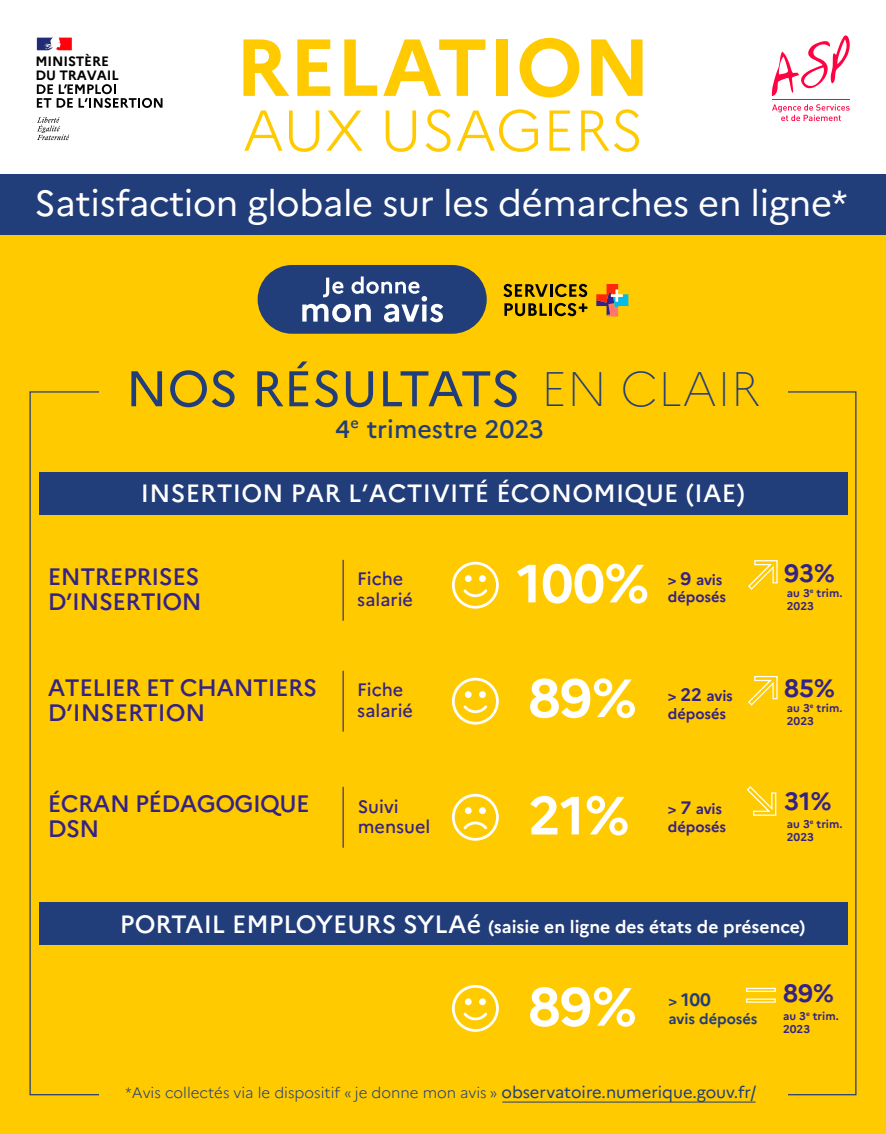
<style>
.page{position:relative;width:886px;height:1134px;background:#fff}
.page>*{position:absolute;margin:0;border:0;box-sizing:border-box;transform-origin:0 0}
.t1{font:700 80.62px "Marianne";color:#ffca00}
.t2{font:300 57.5px "Marianne";letter-spacing:-.01em;color:#ffca00}
.t3{font:700 53.62px "Marianne";letter-spacing:-.01em;color:#fff}
.t4{font:50px "Marianne";letter-spacing:-.005em;color:#213d7a}
.t5{font:36.25px "Marianne";letter-spacing:-.01em;color:#fff}
.t6{font:500 25px "Marianne";letter-spacing:.01em;color:#fff}
.t7{font:500 25px "Marianne";color:#213d7a}
.t8{font:700 25px "Marianne";color:#342287}
.t9{font:700 25px "Marianne";color:#342288}
.t10{font:500 23.75px/25px "Marianne";letter-spacing:-.02em;color:#342287}
.t11{font:500 18px/21.6px "Marianne";color:#342287}
.t12{font:700 18px "Marianne";color:#213d7a}
.t13{font:700 17.5px "Marianne";color:#fff}
.t14{font:300 15px "Marianne";color:#213d7a}
.t15{font:700 14.62px/17.5px "Marianne";letter-spacing:-.005em;color:#342287}
.t16{font:700 14.62px "Marianne";color:#213d7a}
.t17{font:700 13.5px/13.4px "Marianne";letter-spacing:-.01em;color:#000}
.t18{font:700 11.25px/13.5px "Marianne";color:#342288}
.s1{font-weight:100;font-size:48.38px}
.s2{font-size:18px}
.s3{font-weight:500;font-size:25px}
.s4{font-size:14.62px}
.s5{font-weight:400;font-size:16.5px}
</style>
<div class="page">
<div style="left:0;top:175px;width:886px;height:959px;background:#ffca00"></div>
<svg style="left:37px;top:84px;width:126px;height:24px"></svg>
<svg style="left:37px;top:38px;width:35px;height:12px"></svg>
<svg style="left:37px;top:117px;width:32px;height:23px"></svg>
<div style="left:258px;top:265px;width:229px;height:69px;background:#213d7a;border-radius:34px"></div>
<svg style="left:302px;top:276px;width:141px;height:46px"></svg>
<svg style="left:596px;top:284px;width:32px;height:32px"></svg>
<svg style="left:503px;top:284px;width:84px;height:13px"></svg>
<svg style="left:504px;top:303px;width:83px;height:13px"></svg>
<div style="left:0;top:174px;width:886px;height:61px;background:#213d7a"></div>
<hr style="left:343px;top:671px;width:1px;height:61px;background:#342287">
<hr style="left:343px;top:787px;width:1px;height:61px;background:#342287">
<hr style="left:343px;top:560px;width:1px;height:61px;background:#342287">
<svg style="left:452px;top:562px;width:47px;height:47px"></svg>
<div style="left:465px;top:575px;width:7px;height:7px;background:#fff;border-radius:50%"></div>
<div style="left:479px;top:575px;width:7px;height:7px;background:#fff;border-radius:50%"></div>
<svg style="left:452px;top:678px;width:47px;height:47px"></svg>
<div style="left:465px;top:691px;width:7px;height:7px;background:#fff;border-radius:50%"></div>
<div style="left:479px;top:691px;width:7px;height:7px;background:#fff;border-radius:50%"></div>
<svg style="left:452px;top:985px;width:47px;height:47px"></svg>
<div style="left:465px;top:998px;width:7px;height:7px;background:#fff;border-radius:50%"></div>
<div style="left:479px;top:998px;width:7px;height:7px;background:#fff;border-radius:50%"></div>
<svg style="left:452px;top:794px;width:47px;height:47px"></svg>
<div style="left:465px;top:807px;width:7px;height:7px;background:#fff;border-radius:50%"></div>
<div style="left:479px;top:807px;width:7px;height:7px;background:#fff;border-radius:50%"></div>
<svg style="left:746px;top:786px;width:31px;height:30px"></svg>
<svg style="left:748px;top:560px;width:30px;height:30px"></svg>
<svg style="left:748px;top:675px;width:30px;height:31px"></svg>
<hr style="left:502px;top:1102px;width:253px;height:1px;background:#213d7a">
<svg style="left:772px;top:35px;width:78px;height:61px"></svg>
<svg style="left:772px;top:104px;width:77px;height:17px"></svg>
<hr style="left:772px;top:99px;width:78px;height:1px;background:#ff023f">
<div style="left:39px;top:903px;width:808px;height:42px;background:#213d7a"></div>
<div style="left:39px;top:472px;width:808px;height:42px;background:#213d7a"></div>
<div style="left:746px;top:988px;width:30px;height:4px;border:1px solid #fff"></div>
<div style="left:746px;top:998px;width:30px;height:5px;border:1px solid #fff"></div>
<h1 class="t1" style="left:235px;top:18px;width:417px">RELATION</h1>
<h2 class="t2" style="left:242px;top:95px;width:403px">AUX USAGERS</h2>
<h3 class="t5" style="left:35px;top:181px;width:814px">Satisfaction globale sur les démarches en ligne*</h3>
<p class="t17" style="left:35px;top:55px;width:85px">MINISTÈRE<br>DU TRAVAIL</p>
<h3 class="t4" style="left:126px;top:358px;width:636px">NOS RÉSULTATS <span class="s1">EN CLAIR</span></h3>
<h3 class="t7" style="left:335px;top:413px;width:210px">4<sup>e</sup> trimestre 2023</h3>
<h3 class="t6" style="left:141px;top:478px;width:605px">INSERTION PAR L’ACTIVITÉ ÉCONOMIQUE (IAE)</h3>
<h3 class="t10" style="left:48px;top:564px;width:155px">ENTREPRISES<br>D’INSERTION</h3>
<h3 class="t3" style="left:517px;top:551px;width:134px">100%</h3>
<p class="t11" style="left:357px;top:568px;width:57px">Fiche salarié</p>
<p class="t15" style="left:668px;top:571px;width:60px">&gt; <span class="s2">9</span> avis déposés</p>
<h3 class="t10" style="left:48px;top:675px;width:271px">ATELIER ET CHANTIERS<br>D’INSERTION</h3>
<h3 class="t3" style="left:528px;top:665px;width:110px">89%</h3>
<p class="t11" style="left:357px;top:678px;width:57px">Fiche salarié</p>
<p class="t15" style="left:668px;top:687px;width:67px">&gt; <span class="s2">22</span> avis déposés</p>
<h3 class="t10" style="left:48px;top:791px;width:263px">ÉCRAN PÉDAGOGIQUE<br>DSN</h3>
<p class="t11" style="left:358px;top:795px;width:42px">Suivi</p>
<p class="t11" style="left:358px;top:815px;width:74px">mensuel</p>
<h3 class="t3" style="left:528px;top:783px;width:103px">21%</h3>
<p class="t15" style="left:668px;top:800px;width:60px">&gt; <span class="s2">7</span> avis déposés</p>
<h3 class="t8" style="left:784px;top:558px;width:52px">93%</h3>
<p class="t18" style="left:787px;top:586px;width:57px">au 3<sup>e</sup> trim.<br>2023</p>
<h3 class="t8" style="left:784px;top:673px;width:52px">85%</h3>
<p class="t18" style="left:787px;top:701px;width:57px">au 3<sup>e</sup> trim.<br>2023</p>
<h3 class="t8" style="left:784px;top:786px;width:49px">31%</h3>
<p class="t18" style="left:787px;top:817px;width:57px">au 3<sup>e</sup> trim.<br>2023</p>
<p class="t13" style="left:467px;top:916px;width:340px"><span class="s3">é</span> (saisie en ligne des états de présence)</p>
<h3 class="t6" style="left:120px;top:908px;width:349px">PORTAIL EMPLOYEURS SYLA</h3>
<h3 class="t3" style="left:528px;top:974px;width:110px">89%</h3>
<p class="t12" style="left:668px;top:989px;width:44px"><span class="s4">&gt;</span> 100</p>
<p class="t16" style="left:668px;top:1009px;width:91px">avis déposés</p>
<p class="t14" style="left:126px;top:1083px;width:632px">*Avis collectés via le dispositif je donne mon avis <span class="s5">observatoire.numerique.gouv.fr/</span></p>
<h3 class="t9" style="left:783px;top:978px;width:52px">89%</h3>
<p class="t18" style="left:783px;top:1009px;width:57px">au 3<sup>e</sup> trim.<br>2023</p>
</div>
